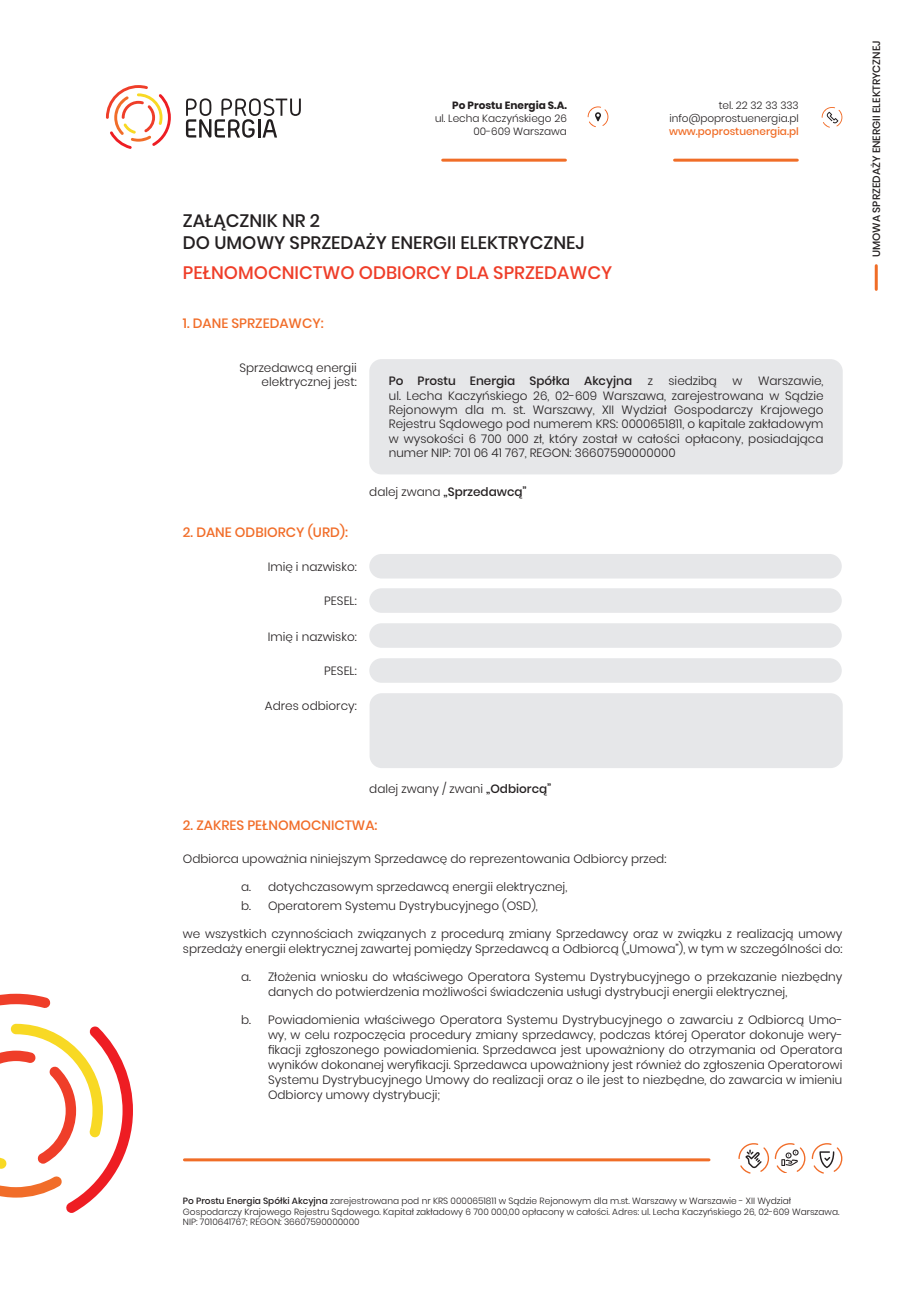
<style>
.page{position:relative;width:919px;height:1289px;background:#fff}
.page>*{position:absolute;margin:0;border:0;box-sizing:border-box;transform-origin:0 0}
.t1{font:500 18px/21.6px "Poppins";color:#231f20}
.t2{font:500 18px "Poppins";color:#ef3e29}
.t3{font:500 13.5px "Poppins";color:#f16d29}
.t4{font:300 12px/15px "Poppins";color:#231f20}
.t5{font:500 12px "Poppins";color:#231f20}
.t6{font:300 10.5px/12.6px "Poppins";color:#231f20;text-align:right}
.t7{font:500 10.5px "Poppins";color:#231f20}
.t8{font:500 10.5px "Poppins";color:#f06d27}
.t9{font:700 10.5px "Poppins";color:#231f20}
.t10{font:300 9px/10.8px "Poppins";color:#231f20}
.s1{font-weight:300}
.s2{font-weight:500}
</style>
<div class="page">
<hr style="left:442px;top:159px;width:123px;height:3px;background:#f06d27">
<hr style="left:184px;top:1158px;width:525px;height:3px;background:#f06d27">
<hr style="left:674px;top:159px;width:123px;height:3px;background:#f06d27">
<hr style="left:874px;top:266px;width:3px;height:23px;background:#f06d27">
<svg style="left:821px;top:107px;width:21px;height:21px"></svg>
<svg style="left:587px;top:106px;width:21px;height:21px"></svg>
<svg style="left:186px;top:98px;width:115px;height:40px"></svg>
<svg style="left:106px;top:85px;width:65px;height:64px"></svg>
<svg style="left:0;top:993px;width:133px;height:219px"></svg>
<svg style="left:738px;top:1143px;width:67px;height:30px"></svg>
<svg style="left:811px;top:1143px;width:31px;height:30px"></svg>
<div style="left:369px;top:359px;width:473px;height:115px;background:#e6e7e9;border-radius:12px"></div>
<div style="left:369px;top:658px;width:472px;height:24px;background:#e6e7e9;border-radius:12px"></div>
<div style="left:369px;top:588px;width:472px;height:25px;background:#e6e7e9;border-radius:12px"></div>
<div style="left:369px;top:554px;width:472px;height:24px;background:#e6e7e9;border-radius:12px"></div>
<div style="left:369px;top:623px;width:472px;height:24px;background:#e6e7e9;border-radius:12px"></div>
<div style="left:369px;top:693px;width:473px;height:75px;background:#e6e7e9;border-radius:12px"></div>
<p class="t9" style="left:452px;top:100px;width:116px">Po Prostu Energia S.A.</p>
<p class="t6" style="left:435px;top:112px;width:133px">ul. Lecha Kaczyńskiego 26<br>00-609 Warszawa</p>
<p class="t6" style="left:669px;top:99px;width:131px">tel. 22 32 33 333 info@poprostuenergia.pl</p>
<p class="t8" style="left:669px;top:125px;width:131px">www.poprostuenergia.pl</p>
<h1 class="t1" style="left:183px;top:210px;width:403px">ZAŁĄCZNIK NR 2<br>DO UMOWY SPRZEDAŻY ENERGII ELEKTRYCZNEJ</h1>
<h1 class="t2" style="left:183px;top:262px;width:431px">PEŁNOMOCNICTWO ODBIORCY DLA SPRZEDAWCY</h1>
<p class="t3" style="left:183px;top:315px;width:142px">1. DANE SPRZEDAWCY:</p>
<p class="t4" style="left:239px;top:360px;width:119px;line-height:14.4px;text-align:right">Sprzedawcą energii elektrycznej jest:</p>
<p class="t5" style="left:389px;top:374px;width:245px">Po Prostu Energia Spółka Akcyjna</p>
<p class="t4" style="left:647px;top:373px;width:7px">z</p>
<p class="t4" style="left:668px;top:373px;width:50px">siedzibą</p>
<p class="t4" style="left:732px;top:373px;width:11px">w</p>
<p class="t4" style="left:389px;top:374px;width:436px;line-height:14.4px;text-align:justify;text-indent:369px">Warszawie, ul. Lecha Kaczyńskiego 26, 02-609 Warszawa, zarejestrowana w Sądzie Rejonowym dla m. st. Warszawy, XII Wydział Gospodarczy Krajowego Rejestru Sądowego pod numerem KRS: 0000651811, o kapitale zakładowym w wysokości 6 700 000 zł, który został w całości opłacony, posiadająca numer NIP: 701 06 41 767, REGON: 36607590000000</p>
<p class="t5" style="left:369px;top:485px;width:159px"><span class="s1">dalej zwana</span> „Sprzedawcą”</p>
<p class="t3" style="left:183px;top:524px;width:167px">2. DANE ODBIORCY (URD):</p>
<p class="t4" style="left:268px;top:559px;width:90px">Imię i nazwisko:</p>
<p class="t4" style="left:324px;top:593px;width:34px">PESEL:</p>
<p class="t4" style="left:268px;top:629px;width:90px">Imię i nazwisko:</p>
<p class="t4" style="left:324px;top:663px;width:34px">PESEL:</p>
<p class="t4" style="left:265px;top:698px;width:93px">Adres odbiorcy:</p>
<p class="t4" style="left:369px;top:781px;width:184px">dalej zwany / zwani <span class="s2">„Odbiorcą”</span></p>
<p class="t3" style="left:183px;top:817px;width:196px">2. ZAKRES PEŁNOMOCNICTWA:</p>
<p class="t4" style="left:183px;top:851px;width:485px">Odbiorca upoważnia niniejszym Sprzedawcę do reprezentowania Odbiorcy przed:</p>
<p class="t4" style="left:241px;top:877px;width:328px;line-height:19.2px">a. dotychczasowym sprzedawcą energii elektrycznej, b. Operatorem Systemu Dystrybucyjnego (OSD),</p>
<p class="t4" style="left:183px;top:926px;width:661px">we wszystkich czynnościach związanych z procedurą zmiany Sprzedawcy oraz w związku z realizacją umowy sprzedaży energii elektrycznej zawartej pomiędzy Sprzedawcą a Odbiorcą („Umowa”), w tym w szczególności do:</p>
<p class="t4" style="left:268px;top:969px;width:576px;text-indent:-27px">a. Złożenia wniosku do właściwego Operatora Systemu Dystrybucyjnego o przekazanie niezbędny danych do potwierdzenia możliwości świadczenia usługi dystrybucji energii elektrycznej,</p>
<p class="t4" style="left:268px;top:1012px;width:576px;text-align:justify;text-indent:-27px">b. Powiadomienia właściwego Operatora Systemu Dystrybucyjnego o zawarciu z Odbiorcą Umo&shy;wy, w celu rozpoczęcia procedury zmiany sprzedawcy, podczas której Operator dokonuje wery&shy;fikacji zgłoszonego powiadomienia. Sprzedawca jest upoważniony do otrzymania od Operatora wyników dokonanej weryfikacji. Sprzedawca upoważniony jest również do zgłoszenia Operatorowi Systemu Dystrybucyjnego Umowy do realizacji oraz o ile jest to niezbędne, do zawarcia w imieniu Odbiorcy umowy dystrybucji;</p>
<p class="t7" style="left:870px;top:257px;width:218px;rotate:-90deg">UMOWA SPRZEDAŻY ENERGII ELEKTRYCZNEJ</p>
<p class="t10" style="left:183px;top:1195px;width:658px"><span class="s2">Po Prostu Energia Spółki Akcyjna</span> zarejestrowana pod nr KRS 0000651811 w Sądzie Rejonowym dla m.st. Warszawy w Warszawie - XII Wydział<br>Gospodarczy Krajowego Rejestru Sądowego. Kapitał zakładowy 6 700 000,00 opłacony w całości. Adres: ul. Lecha Kaczyńskiego 26, 02-609 Warszawa.<br>NIP: 7010641767; REGON: 36607590000000</p>
</div>
